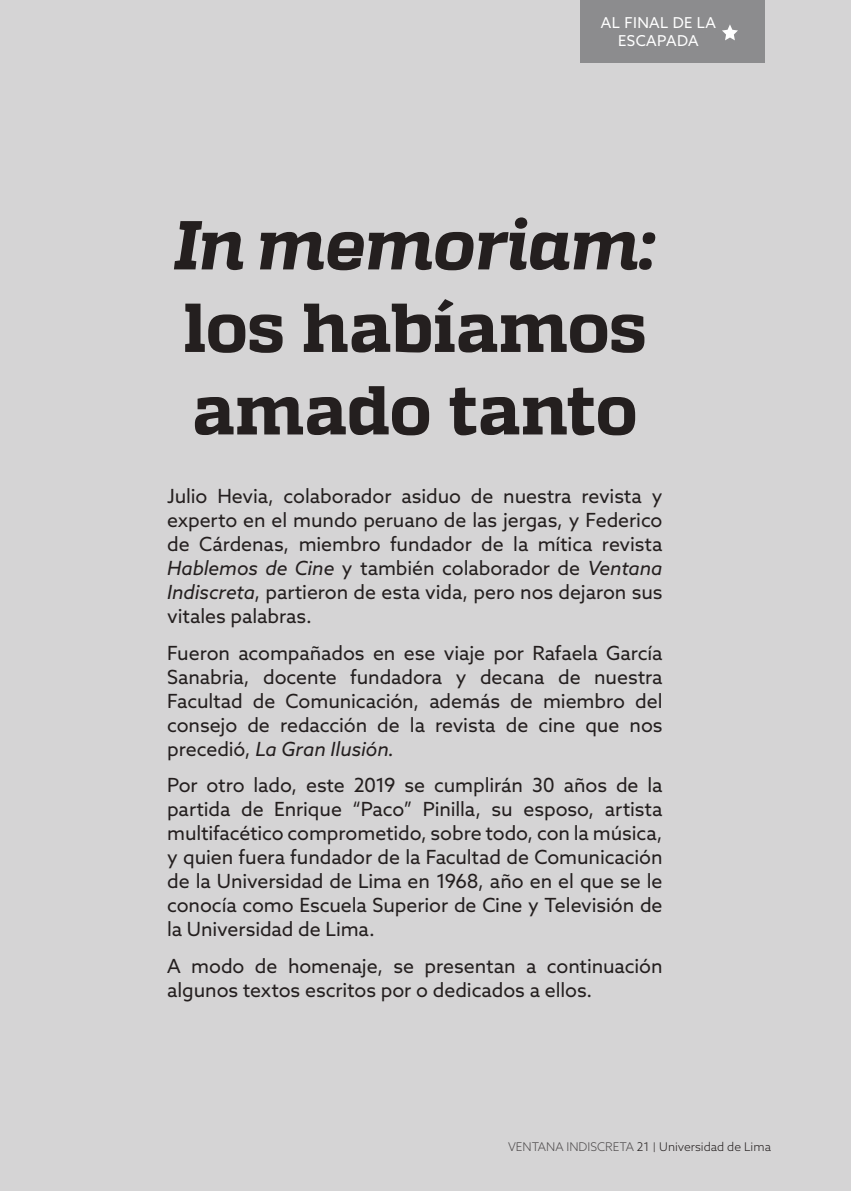
<style>
.page{position:relative;width:851px;height:1191px;background:#fff}
.page>*{position:absolute;margin:0;border:0;box-sizing:border-box;transform-origin:0 0}
.t1{font:800 69px/82.5px "Quadon";letter-spacing:-.01em;color:#241f1f}
.t2{font:italic 800 69px "Quadon";letter-spacing:-.015em;color:#241f1f}
.t3{font:19.5px/24px "Azo Sans";letter-spacing:-.005em;color:#241f1f;text-align:justify}
.t4{font:15px/18px "Azo Sans";letter-spacing:.025em;color:#fff;text-align:center}
.t5{font:300 12px "Azo Sans";color:#241f1f}
.s1{font-style:italic}
.s2{color:#4e4b4c}
.s3{font-size:9.6px}
.s4{font-weight:400;font-size:18px}
</style>
<div class="page">
<div style="left:0;top:0;width:850px;height:1191px;background:#d5d4d5"></div>
<div style="left:580px;top:0;width:184px;height:63px;background:#8c8c8e"></div>
<svg style="left:722px;top:24px;width:15px;height:16px"></svg>
<p class="t4" style="left:601px;top:13px;width:116px">AL FINAL DE LA<br>ESCAPADA</p>
<h1 class="t2" style="left:174px;top:205px;width:482px">In memoriam:</h1>
<h1 class="t1" style="left:183px;top:287px;width:465px">los habíamos amado tanto</h1>
<p class="t3" style="left:167px;top:483px;width:497px">Julio Hevia, colaborador asiduo de nuestra revista y experto en el mundo peruano de las jergas, y Federico de Cárdenas, miembro fundador de la mítica revista <span class="s1">Hablemos de Cine</span> y también colaborador de <span class="s1">Ventana Indiscreta</span>, partieron de esta vida, pero nos dejaron sus vitales palabras.</p>
<p class="t3" style="left:167px;top:640px;width:497px">Fueron acompañados en ese viaje por Rafaela García Sanabria, docente fundadora y decana de nuestra Facultad de Comunicación, además de miembro del consejo de redacción de la revista de cine que nos precedió, <span class="s1">La Gran Ilusión.</span></p>
<p class="t3" style="left:167px;top:773px;width:497px">Por otro lado, este 2019 se cumplirán 30 años de la partida de Enrique “Paco” Pinilla, su esposo, artista multifacético comprometido, sobre todo, con la música, y quien fuera fundador de la Facultad de Comunicación de la Universidad de Lima en 1968, año en el que se le conocía como Escuela Superior de Cine y Televisión de la Universidad de Lima.</p>
<p class="t3" style="left:167px;top:954px;width:497px">A modo de homenaje, se presentan a continuación algunos textos escritos por o dedicados a ellos.</p>
<p class="t5" style="left:508px;top:1139px;width:290px"><span class="s2">VENTANA INDISCRETA</span> 21 <span class="s3">|</span> Universidad de Lima <span class="s4">63</span></p>
</div>
